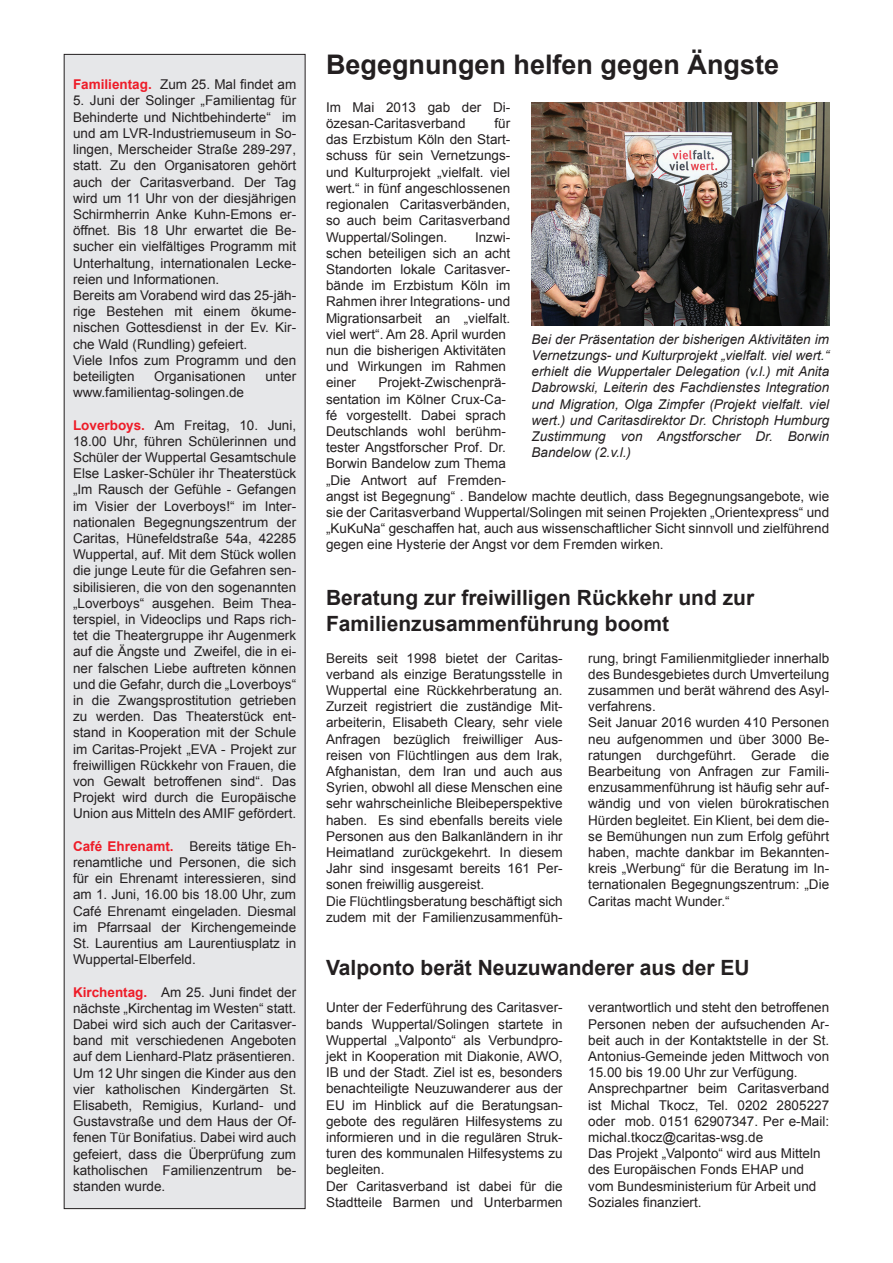
<style>
.page{position:relative;width:893px;height:1263px;background:#fff}
.page>*{position:absolute;margin:0;border:0;box-sizing:border-box;transform-origin:0 0}
.t1{font:700 27px "Arial";color:#231f20}
.t2{font:700 21px/25.2px "Arial";color:#231f20}
.t3{font:13.5px/16.2px "Arial";color:#231f20}
.t4{font:italic 13.5px/16.2px "Arial";color:#231f20;text-align:justify}
.s1{font-weight:700;color:#ee1c28}
</style>
<div class="page">
<div style="left:64px;top:54px;width:241px;height:1154px;background:#e6e7e9"></div>
<img style="left:531px;top:102px;width:298px;height:224px">
<p class="t3" style="left:73px;top:77px;width:225px"><span class="s1">Familientag.</span> Zum 25. Mal findet am</p>
<p class="t3" style="left:73px;top:93px;width:225px">5. Juni der Solinger „Familientag für Behinderte und Nichtbehinderte“ im und am LVR-Industriemuseum in So&shy;lingen, Merscheider Straße 289-297, statt. Zu den Organisatoren gehört auch der Caritasverband. Der Tag wird um 11 Uhr von der diesjährigen Schirmherrin Anke Kuhn-Emons er&shy;öffnet. Bis 18 Uhr erwartet die Be&shy;sucher ein vielfältiges Programm mit Unterhaltung, internationalen Lecke&shy;reien und Informationen.<br>Bereits am Vorabend wird das 25-jäh&shy;rige Bestehen mit einem ökume&shy;nischen Gottesdienst in der Ev. Kir&shy;che Wald (Rundling) gefeiert.<br>Viele Infos zum Programm und den beteiligten</p>
<p class="t3" style="left:154px;top:368px;width:93px">Organisationen</p>
<p class="t3" style="left:265px;top:368px;width:32px">unter</p>
<p class="t3" style="left:73px;top:384px;width:173px">www.familientag-solingen.de</p>
<p class="t3" style="left:73px;top:417px;width:225px;text-align:justify"><span class="s1">Loverboys.</span> Am Freitag, 10. Juni, 18.00 Uhr, führen Schülerinnen und Schüler der Wuppertal Gesamtschule Else Lasker-Schüler ihr Theaterstück „Im Rausch der Gefühle - Gefangen im Visier der Loverboys!“ im Inter&shy;nationalen Begegnungszentrum der Caritas, Hünefeldstraße 54a, 42285<br>Wuppertal, auf. Mit dem Stück wollen die junge Leute für die Gefahren sen&shy;sibilisieren, die von den sogenannten „Loverboys“ ausgehen. Beim Thea&shy;terspiel, in Videoclips und Raps rich&shy;tet die Theatergruppe ihr Augenmerk auf die Ängste und Zweifel, die in ei&shy;ner falschen Liebe auftreten können und die Gefahr, durch die „Loverboys“ in die Zwangsprostitution getrieben zu werden. Das Theaterstück ent&shy;stand in Kooperation mit der Schule im Caritas-Projekt „EVA - Projekt zur freiwilligen Rückkehr von Frauen, die von Gewalt betroffenen sind“. Das Projekt wird durch die Europäische Union aus Mitteln des AMIF gefördert.</p>
<p class="t3" style="left:73px;top:838px;width:225px;text-align:justify"><span class="s1">Café Ehrenamt.</span> Bereits tätige Eh&shy;renamtliche und Personen, die sich für ein Ehrenamt interessieren, sind am 1. Juni, 16.00 bis 18.00 Uhr, zum Café Ehrenamt eingeladen. Diesmal im Pfarrsaal der Kirchengemeinde St. Laurentius am Laurentiusplatz in Wuppertal-Elberfeld.</p>
<p class="t3" style="left:73px;top:984px;width:225px;text-align:justify"><span class="s1">Kirchentag.</span> Am 25. Juni findet der nächste „Kirchentag im Westen“ statt.<br>Dabei wird sich auch der Caritasver&shy;band mit verschiedenen Angeboten auf dem Lienhard-Platz präsentieren.<br>Um 12 Uhr singen die Kinder aus den vier katholischen Kindergärten St.<br>Elisabeth, Remigius, Kurland- und Gustavstraße und dem Haus der Of&shy;fenen Tür Bonifatius. Dabei wird auch gefeiert, dass die Überprüfung zum katholischen Familienzentrum be&shy;standen wurde.</p>
<h1 class="t1" style="left:326px;top:46px;width:455px">Begegnungen helfen gegen Ängste</h1>
<p class="t3" style="left:326px;top:99px;width:186px">Im Mai 2013 gab der Di&shy;özesan-Caritasverband</p>
<p class="t3" style="left:326px;top:115px;width:186px;text-align:justify;text-indent:168px">für das Erzbistum Köln den Start&shy;schuss für sein Vernetzungs&shy;und Kulturprojekt „vielfalt. viel wert.“ in fünf angeschlossenen regionalen Caritasverbänden, so auch beim Caritasverband Wuppertal/Solingen.</p>
<p class="t3" style="left:326px;top:229px;width:186px;text-indent:149px">Inzwi&shy;schen beteiligen sich an acht<br>Standorten lokale Caritasver&shy;bände im Erzbistum Köln im<br>Rahmen ihrer Integrations- und<br>Migrationsarbeit an „vielfalt. viel wert“. Am 28. April wurden nun die bisherigen Aktivitäten und Wirkungen im Rahmen einer</p>
<p class="t4" style="left:531px;top:331px;width:299px">Bei der Präsentation der bisherigen Aktivitäten im Vernetzungs- und Kulturprojekt „vielfalt. viel wert.“ erhielt die Wuppertaler Delegation (v.l.) mit Anita Dabrowski, Leiterin des Fachdienstes Integration und Migration, Olga Zimpfer (Projekt vielfalt. viel wert.) und Caritasdirektor Dr. Christoph Humburg Zustimmung von Angstforscher Dr. Borwin Bandelow (2.v.l.)</p>
<p class="t3" style="left:326px;top:375px;width:505px;text-indent:52px">Projekt-Zwischenprä-<br>sentation im Kölner Crux-Ca-<br>fé vorgestellt. Dabei sprach<br>Deutschlands wohl berühm-<br>tester Angstforscher Prof. Dr.<br>Borwin Bandelow zum Thema<br>„Die Antwort auf Fremden-<br>angst ist Begegnung“ . Bandelow machte deutlich, dass Begegnungsangebote, wie sie der Caritasverband Wuppertal/Solingen mit seinen Projekten „Orientexpress“ und „KuKuNa“ geschaffen hat, auch aus wissenschaftlicher Sicht sinnvoll und zielführend gegen eine Hysterie der Angst vor dem Fremden wirken.</p>
<h2 class="t2" style="left:326px;top:586px;width:430px">Beratung zur freiwilligen Rückkehr und zur<br>Familienzusammenführung boomt</h2>
<p class="t3" style="left:326px;top:650px;width:238px">Bereits seit 1998 bietet der Caritas&shy;verband als einzige Beratungsstelle in Wuppertal eine Rückkehrberatung an.<br>Zurzeit registriert die zuständige Mit&shy;arbeiterin, Elisabeth Cleary, sehr viele Anfragen bezüglich freiwilliger Aus&shy;reisen von Flüchtlingen aus dem Irak, Afghanistan, dem Iran und auch aus Syrien, obwohl all diese Menschen eine sehr wahrscheinliche Bleibeperspektive haben. Es sind ebenfalls bereits viele Personen aus den Balkanländern in ihr Heimatland zurückgekehrt. In diesem Jahr sind insgesamt bereits 161 Per&shy;sonen freiwillig ausgereist.<br>Die Flüchtlingsberatung beschäftigt sich zudem mit der Familienzusammenfüh-</p>
<p class="t3" style="left:588px;top:650px;width:242px">rung, bringt Familienmitglieder innerhalb des Bundesgebietes durch Umverteilung zusammen und berät während des Asyl&shy;verfahrens.<br>Seit Januar 2016 wurden 410 Personen neu aufgenommen und über 3000 Be&shy;ratungen durchgeführt. Gerade die Bearbeitung von Anfragen zur Famili&shy;enzusammenführung ist häufig sehr auf&shy;wändig und von vielen bürokratischen Hürden begleitet. Ein Klient, bei dem die&shy;se Bemühungen nun zum Erfolg geführt haben, machte dankbar im Bekannten&shy;kreis „Werbung“ für die Beratung im In&shy;ternationalen Begegnungszentrum: „Die Caritas macht Wunder.“</p>
<h2 class="t2" style="left:326px;top:956px;width:425px">Valponto berät Neuzuwanderer aus der EU</h2>
<p class="t3" style="left:326px;top:1000px;width:238px">Unter der Federführung des Caritasver&shy;bands Wuppertal/Solingen startete in Wuppertal „Valponto“ als Verbundpro&shy;jekt in Kooperation mit Diakonie, AWO, IB und der Stadt. Ziel ist es, besonders benachteiligte Neuzuwanderer aus der EU im Hinblick auf die Beratungsan&shy;gebote des regulären Hilfesystems zu informieren und in die regulären Struk&shy;turen des kommunalen Hilfesystems zu begleiten.<br>Der Caritasverband ist dabei für die Stadtteile Barmen und Unterbarmen</p>
<p class="t3" style="left:588px;top:1000px;width:242px">verantwortlich und steht den betroffenen Personen neben der aufsuchenden Ar&shy;beit auch in der Kontaktstelle in der St.<br>Antonius-Gemeinde jeden Mittwoch von 15.00 bis 19.00 Uhr zur Verfügung.<br>Ansprechpartner beim Caritasverband ist Michal Tkocz, Tel. 0202 2805227 oder mob. 0151 62907347. Per e-Mail: michal.tkocz@caritas-wsg.de<br>Das Projekt „Valponto“ wird aus Mitteln des Europäischen Fonds EHAP und vom Bundesministerium für Arbeit und Soziales finanziert.</p>
</div>
